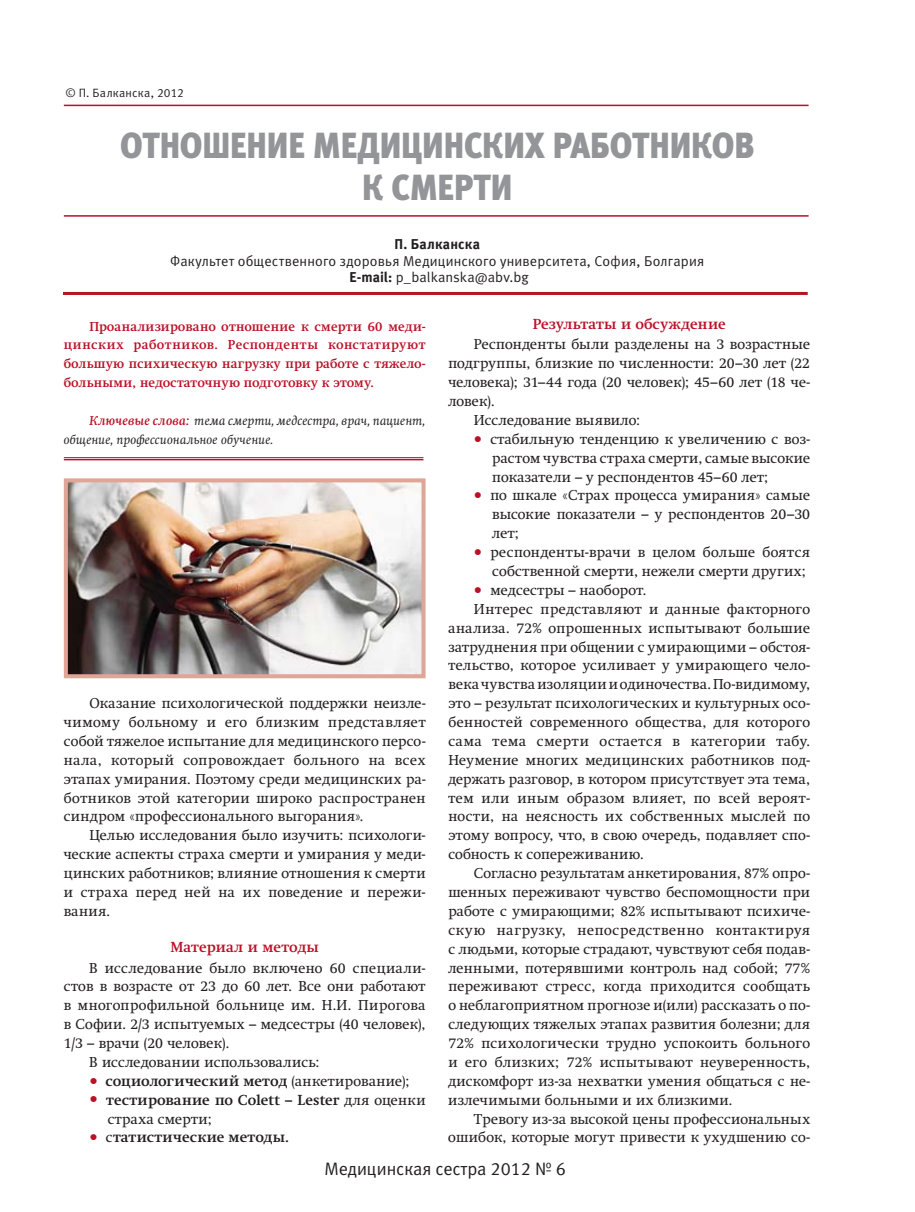
<style>
.page{position:relative;width:915px;height:1212px;background:#fff}
.page>*{position:absolute;margin:0;border:0;box-sizing:border-box;transform-origin:0 0}
.t1{font:36.3px/42px "Meta Black Cyr LF Caps";letter-spacing:-.005em;color:#939598;text-align:center;scale:.91 1}
.t2{font:18px "Meta C";color:#231f20}
.t3{font:14.25px/18.9px "Swift C";letter-spacing:.03em;color:#231f20;text-align:justify}
.t4{font:700 14.25px/18.9px "Swift C";letter-spacing:.02em;color:#231f20}
.t5{font:14.25px/16.5px "Meta C";letter-spacing:.01em;color:#231f20;text-align:center}
.t6{font:14.25px "Swift C";letter-spacing:.005em;color:#231f20}
.t7{font:14.25px "Swift C";letter-spacing:.055em;color:#231f20}
.t8{font:14.25px "Swift C";letter-spacing:.05em;color:#231f20}
.t9{font:700 14.25px "Swift C";letter-spacing:.015em;color:#ba1127}
.t10{font:14.25px "Swift C";letter-spacing:.01em;color:#231f20}
.t11{font:700 14.25px "Meta C";letter-spacing:.01em;color:#231f20}
.t12{font:700 12.75px/18.9px "Swift C";letter-spacing:.03em;color:#ba1127;text-align:justify}
.t13{font:italic 12.75px/18.9px "Swift C";letter-spacing:.03em;color:#231f20}
.t14{font:12px "Meta C";letter-spacing:.02em;color:#231f20}
.s1{font-weight:700}
.s2{font-weight:700;color:#ba1127}
.s3{font-size:16.5px;color:#ba1127}
.s4{font-weight:400}
.s5{font-weight:400;font-size:16.5px;color:#ba1127}
</style>
<div class="page">
<hr style="left:64px;top:459px;width:359px;height:1px;background:#ba1127">
<hr style="left:64px;top:457px;width:359px;height:1px;background:#ba1127">
<hr style="left:64px;top:215px;width:744px;height:2px;background:#ba1127">
<hr style="left:63px;top:292px;width:744px;height:3px;background:#ba1127">
<hr style="left:64px;top:105px;width:744px;height:1px;background:#ba1127">
<img style="left:69px;top:483px;width:351px;height:190px">
<div style="left:64px;top:478px;width:361px;height:200px;border:4px solid #dfa697"></div>
<p class="t14" style="left:65px;top:86px;width:120px">© П. Балканска, 2012</p>
<h1 class="t1" style="left:120px;top:124px;width:698px">ОТНОШЕНИЕ МЕДИЦИНСКИХ РАБОТНИКОВ<br>К СМЕРТИ</h1>
<p class="t11" style="left:394px;top:236px;width:87px">П. Балканска</p>
<p class="t5" style="left:170px;top:252px;width:535px">Факультет общественного здоровья Медицинского университета, София, Болгария<br><span class="s1">E-mail:</span> p_balkanska@abv.bg</p>
<p class="t12" style="left:64px;top:317px;width:363px;text-indent:26px">Проанализировано отношение к смерти 60 меди&shy;цинских работников. Респонденты констатируют большую психическую нагрузку при работе с тяжело&shy;больными, недостаточную подготовку к этому.</p>
<p class="t13" style="left:64px;top:411px;width:363px;text-indent:26px"><span class="s2">Ключевые слова:</span> тема смерти, медсестра, врач, пациент, общение, профессиональное обучение.</p>
<p class="t9" style="left:532px;top:315px;width:194px">Результаты и обсуждение</p>
<p class="t3" style="left:473px;top:335px;width:337px">Респонденты были разделены на 3 возрастные</p>
<p class="t3" style="left:448px;top:354px;width:363px">подгруппы, близкие по численности: 20–30 лет (22</p>
<p class="t6" style="left:448px;top:374px;width:363px">человека); 31–44 года (20 человек); 45–60 лет (18 че-</p>
<p class="t3" style="left:448px;top:392px;width:48px">ловек).</p>
<p class="t6" style="left:473px;top:412px;width:168px">Исследование выявило:</p>
<p class="t3" style="left:492px;top:429px;width:319px;text-indent:-18px"><span class="s3">•</span> стабильную тенденцию к увеличению с воз&shy;растом чувства страха смерти, самые высокие показатели – у респондентов 45–60 лет;</p>
<p class="t3" style="left:492px;top:486px;width:319px;text-indent:-18px"><span class="s3">•</span> по шкале «Страх процесса умирания» самые высокие показатели – у респондентов 20–30 лет;</p>
<p class="t3" style="left:473px;top:543px;width:337px;text-align:right"><span class="s3">•</span> респонденты-врачи в целом больше боятся собственной смерти, нежели смерти других;</p>
<p class="t3" style="left:473px;top:580px;width:174px"><span class="s3">•</span> медсестры – наоборот.</p>
<p class="t3" style="left:473px;top:599px;width:337px">Интерес представляют и данные факторного</p>
<p class="t3" style="left:448px;top:618px;width:363px">анализа. 72% опрошенных испытывают большие</p>
<p class="t3" style="left:448px;top:637px;width:363px">затруднения при общении с умирающими – обстоя-</p>
<p class="t3" style="left:448px;top:656px;width:363px">тельство, которое усиливает у умирающего чело-</p>
<p class="t3" style="left:448px;top:675px;width:363px">века чувства изоляции иодиночества. По-видимому,</p>
<p class="t3" style="left:448px;top:694px;width:363px">это – результат психологических и культурных осо-</p>
<p class="t3" style="left:448px;top:713px;width:363px">бенностей современного общества, для которого</p>
<p class="t8" style="left:448px;top:733px;width:363px">сама тема смерти остается в категории табу.</p>
<p class="t3" style="left:448px;top:750px;width:363px">Неумение многих медицинских работников под-</p>
<p class="t3" style="left:448px;top:769px;width:363px">держать разговор, в котором присутствует эта тема,</p>
<p class="t3" style="left:448px;top:788px;width:363px">тем или иным образом влияет, по всей вероят-</p>
<p class="t3" style="left:448px;top:807px;width:363px">ности, на неясность их собственных мыслей по</p>
<p class="t3" style="left:448px;top:826px;width:363px">этому вопросу, что, в свою очередь, подавляет спо-</p>
<p class="t3" style="left:448px;top:845px;width:197px">собность к сопереживанию.</p>
<p class="t3" style="left:473px;top:864px;width:337px">Согласно результатам анкетирования, 87% опро-</p>
<p class="t3" style="left:448px;top:883px;width:363px">шенных переживают чувство беспомощности при</p>
<p class="t3" style="left:448px;top:901px;width:363px">работе с умирающими; 82% испытывают психиче-</p>
<p class="t7" style="left:448px;top:921px;width:363px">скую нагрузку, непосредственно контактируя</p>
<p class="t3" style="left:448px;top:939px;width:363px">с людьми, которые страдают, чувствуют себя подав-</p>
<p class="t3" style="left:448px;top:958px;width:363px">ленными, потерявшими контроль над собой; 77%</p>
<p class="t3" style="left:448px;top:977px;width:363px">переживают стресс, когда приходится сообщать</p>
<p class="t3" style="left:448px;top:996px;width:363px">о неблагоприятном прогнозе и(или) рассказать о по-</p>
<p class="t3" style="left:448px;top:1015px;width:363px">следующих тяжелых этапах развития болезни; для</p>
<p class="t3" style="left:448px;top:1034px;width:363px">72% психологически трудно успокоить больного</p>
<p class="t3" style="left:448px;top:1052px;width:363px">и его близких; 72% испытывают неуверенность,</p>
<p class="t3" style="left:448px;top:1071px;width:363px">дискомфорт из-за нехватки умения общаться с не-</p>
<p class="t3" style="left:448px;top:1090px;width:285px">излечимыми больными и их близкими.</p>
<p class="t3" style="left:473px;top:1109px;width:337px">Тревогу из-за высокой цены профессиональных</p>
<p class="t3" style="left:448px;top:1128px;width:363px">ошибок, которые могут привести к ухудшению со-</p>
<p class="t2" style="left:324px;top:1159px;width:242px">Медицинская сестра 2012 № 6</p>
<p class="t3" style="left:64px;top:694px;width:363px;text-indent:26px">Оказание психологической поддержки неизле&shy;чимому больному и его близким представляет собой тяжелое испытание для медицинского персо&shy;нала, который сопровождает больного на всех этапах умирания. Поэтому среди медицинских ра&shy;ботников этой категории широко распространен синдром «профессионального выгорания».</p>
<p class="t3" style="left:64px;top:826px;width:363px;text-indent:26px">Целью исследования было изучить: психологи&shy;ческие аспекты страха смерти и умирания у меди&shy;цинских работников; влияние отношения к смерти и страха перед ней на их поведение и пережи&shy;вания.</p>
<p class="t9" style="left:170px;top:939px;width:150px">Материал и методы</p>
<p class="t3" style="left:89px;top:958px;width:337px">В исследование было включено 60 специали-</p>
<p class="t3" style="left:64px;top:977px;width:363px">стов в возрасте от 23 до 60 лет. Все они работают</p>
<p class="t3" style="left:64px;top:996px;width:363px">в многопрофильной больнице им. Н.И. Пирогова</p>
<p class="t3" style="left:64px;top:1015px;width:363px">в Софии. 2/3 испытуемых – медсестры (40 человек),</p>
<p class="t10" style="left:64px;top:1035px;width:167px">1/3 – врачи (20 человек).</p>
<p class="t3" style="left:89px;top:1052px;width:232px">В исследовании использовались:</p>
<p class="t4" style="left:89px;top:1071px;width:321px"><span class="s3">•</span> социологический метод <span class="s4">(анкетирование);</span></p>
<p class="t4" style="left:108px;top:1090px;width:319px;text-indent:-18px"><span class="s3">•</span> тестирование по Colett – Lester <span class="s4">для оценки страха смерти;</span></p>
<p class="t4" style="left:89px;top:1128px;width:201px"><span class="s5">•</span> <span class="s4">с</span>татистические методы.</p>
</div>
